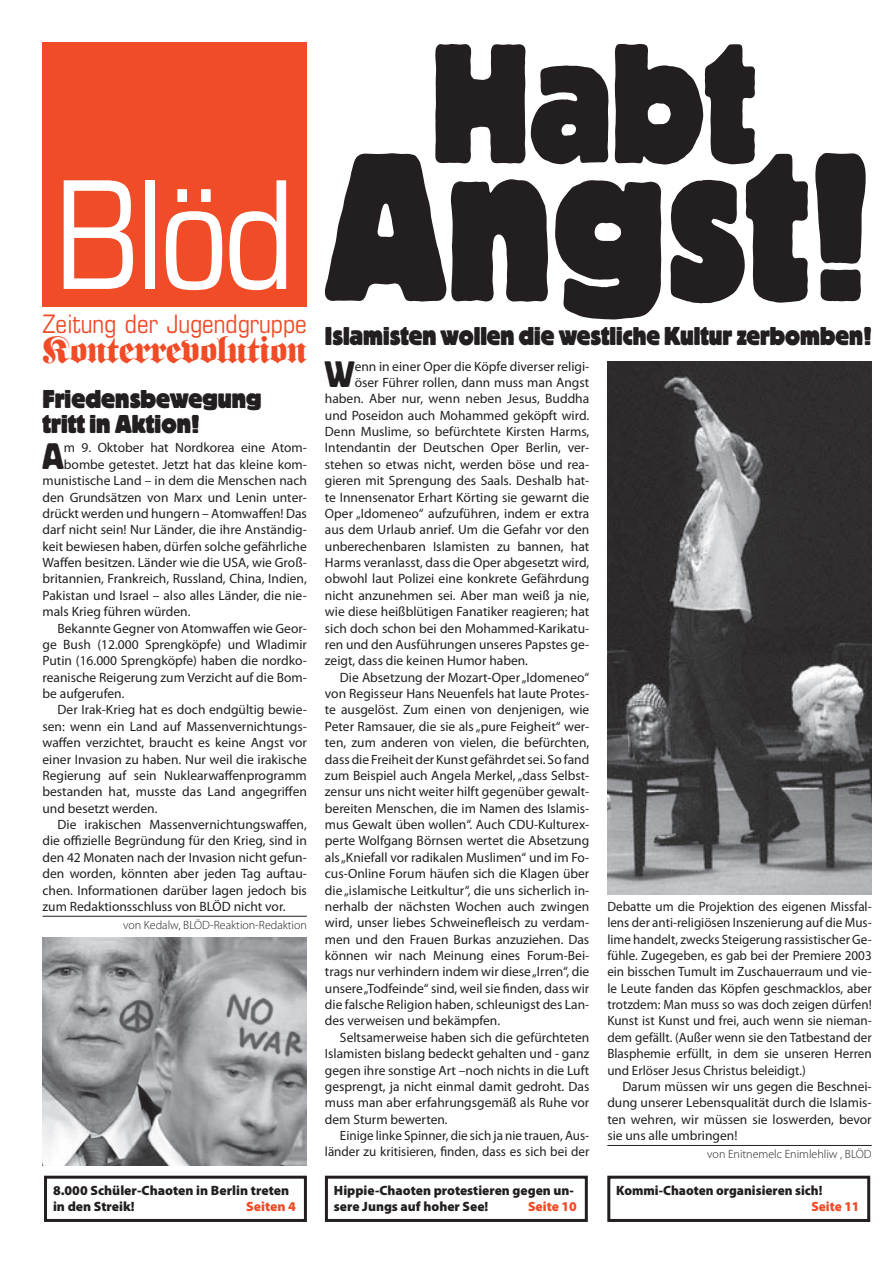
<style>
.page{position:relative;width:893px;height:1263px;background:#fff}
.page>*{position:absolute;margin:0;border:0;box-sizing:border-box;transform-origin:0 0}
.t1{font:800 208.35px "Block BE";letter-spacing:.005em;color:#231f20;scale:.76 1}
.t2{font:800 168px "Block BE";color:#231f20;scale:.76 1}
.t3{font:condensed 150px "Eurostile";color:#fff}
.t4{font:37.5px "Fette Fraktur Dfr";letter-spacing:-.03em;color:#f04c27}
.t5{font:36.75px "Block BE";color:#231f20}
.t6{font:800 25.5px "Block BE";color:#231f20;scale:.83 1}
.t7{font:800 25.5px/25.5px "Block BE";color:#231f20;scale:.85 1}
.t8{font:condensed 25.5px "Eurostile";color:#f04c27}
.t9{font:13.5px/16.4px "Myriad Pro";color:#231f20;text-align:justify}
.t10{font:900 13.5px/16.2px "Myriad Pro";color:#231f20}
.t11{font:900 13.5px "Myriad Pro";color:#f04c27}
.t12{font:300 12px "Myriad Pro";color:#231f20}
</style>
<div class="page">
<div style="left:43px;top:43px;width:264px;height:264px;background:#f04c27"></div>
<div style="left:44px;top:1176px;width:263px;height:46px;border:3px solid #231f20"></div>
<div style="left:325px;top:1176px;width:263px;height:46px;border:3px solid #231f20"></div>
<div style="left:607px;top:1176px;width:263px;height:46px;border:3px solid #231f20"></div>
<hr style="left:607px;top:1145px;width:265px;height:1px;background:#231f20">
<img style="left:607px;top:361px;width:265px;height:533px">
<img style="left:43px;top:938px;width:264px;height:227px">
<hr style="left:43px;top:916px;width:264px;height:1px;background:#231f20">
<h3 class="t3" style="left:55px;top:145px;width:242px">Blöd</h3>
<h3 class="t8" style="left:43px;top:308px;width:266px">Zeitung der Jugendgruppe</h3>
<h3 class="t4" style="left:43px;top:328px;width:266px">Konterrevolution</h3>
<h3 class="t7" style="left:43px;top:386px;width:259px">Friedensbewegung tritt in Aktion!</h3>
<h3 class="t5" style="left:43px;top:435px;width:23px">A</h3>
<p class="t9" style="left:64px;top:440px;width:244px">m 9. Oktober hat Nordkorea eine Atom-</p>
<p class="t9" style="left:64px;top:456px;width:244px">bombe getestet. Jetzt hat das kleine kom-</p>
<p class="t9" style="left:43px;top:473px;width:266px">munistische Land – in dem die Menschen nach</p>
<p class="t9" style="left:43px;top:489px;width:266px">den Grundsätzen von Marx und Lenin unter-</p>
<p class="t9" style="left:43px;top:505px;width:266px">drückt werden und hungern – Atomwaffen! Das</p>
<p class="t9" style="left:43px;top:522px;width:266px">darf nicht sein! Nur Länder, die ihre Anständig-</p>
<p class="t9" style="left:43px;top:538px;width:266px">keit bewiesen haben, dürfen solche gefährliche</p>
<p class="t9" style="left:43px;top:555px;width:266px">Waffen besitzen. Länder wie die USA, wie Groß-</p>
<p class="t9" style="left:43px;top:571px;width:266px">britannien, Frankreich, Russland, China, Indien,</p>
<p class="t9" style="left:43px;top:587px;width:266px">Pakistan und Israel – also alles Länder, die nie-</p>
<p class="t9" style="left:43px;top:604px;width:150px">mals Krieg führen würden.</p>
<p class="t9" style="left:58px;top:620px;width:251px">Bekannte Gegner von Atomwaffen wie Geor-</p>
<p class="t9" style="left:43px;top:636px;width:266px">ge Bush (12.000 Sprengköpfe) und Wladimir</p>
<p class="t9" style="left:43px;top:653px;width:266px">Putin (16.000 Sprengköpfe) haben die nordko-</p>
<p class="t9" style="left:43px;top:669px;width:266px">reanische Reigerung zum Verzicht auf die Bom-</p>
<p class="t9" style="left:43px;top:686px;width:84px">be aufgerufen.</p>
<p class="t9" style="left:58px;top:702px;width:251px">Der Irak-Krieg hat es doch endgültig bewie-</p>
<p class="t9" style="left:43px;top:718px;width:266px">sen: wenn ein Land auf Massenvernichtungs-</p>
<p class="t9" style="left:43px;top:735px;width:266px">waffen verzichtet, braucht es keine Angst vor</p>
<p class="t9" style="left:43px;top:751px;width:266px">einer Invasion zu haben. Nur weil die irakische</p>
<p class="t9" style="left:43px;top:767px;width:266px">Regierung auf sein Nuklearwaffenprogramm</p>
<p class="t9" style="left:43px;top:784px;width:266px">bestanden hat, musste das Land angegriffen</p>
<p class="t9" style="left:43px;top:800px;width:117px">und besetzt werden.</p>
<p class="t9" style="left:58px;top:816px;width:251px">Die irakischen Massenvernichtungswaffen,</p>
<p class="t9" style="left:43px;top:833px;width:266px">die offizielle Begründung für den Krieg, sind in</p>
<p class="t9" style="left:43px;top:849px;width:266px">den 42 Monaten nach der Invasion nicht gefun-</p>
<p class="t9" style="left:43px;top:866px;width:266px">den worden, könnten aber jeden Tag auftau-</p>
<p class="t9" style="left:43px;top:882px;width:266px">chen. Informationen darüber lagen jedoch bis</p>
<p class="t9" style="left:43px;top:898px;width:244px">zum Redaktionsschluss von BLÖD nicht vor.</p>
<p class="t12" style="left:123px;top:918px;width:185px">von Kedalw, BLÖD-Reaktion-Redaktion</p>
<p class="t10" style="left:53px;top:1182px;width:238px">8.000 Schüler-Chaoten in Berlin treten in den Streik!</p>
<p class="t11" style="left:246px;top:1199px;width:51px">Seiten 4</p>
<h2 class="t2" style="left:431px;top:11px;width:428px">Habt</h2>
<h1 class="t1" style="left:325px;top:112px;width:721px">Angst!</h1>
<h3 class="t6" style="left:325px;top:322px;width:660px">Islamisten wollen die westliche Kultur zerbomben!</h3>
<h3 class="t5" style="left:325px;top:353px;width:31px">W</h3>
<p class="t9" style="left:355px;top:358px;width:236px">enn in einer Oper die Köpfe diverser religi-</p>
<p class="t9" style="left:355px;top:374px;width:236px">öser Führer rollen, dann muss man Angst</p>
<p class="t9" style="left:325px;top:391px;width:266px">haben. Aber nur, wenn neben Jesus, Buddha</p>
<p class="t9" style="left:325px;top:407px;width:266px">und Poseidon auch Mohammed geköpft wird.</p>
<p class="t9" style="left:325px;top:424px;width:266px">Denn Muslime, so befürchtete Kirsten Harms,</p>
<p class="t9" style="left:325px;top:440px;width:266px">Intendantin der Deutschen Oper Berlin, ver-</p>
<p class="t9" style="left:325px;top:456px;width:266px">stehen so etwas nicht, werden böse und rea-</p>
<p class="t9" style="left:325px;top:473px;width:266px">gieren mit Sprengung des Saals. Deshalb hat-</p>
<p class="t9" style="left:325px;top:489px;width:266px">te Innensenator Erhart Körting sie gewarnt die</p>
<p class="t9" style="left:325px;top:505px;width:266px">Oper „Idomeneo“ aufzuführen, indem er extra</p>
<p class="t9" style="left:325px;top:522px;width:266px">aus dem Urlaub anrief. Um die Gefahr vor den</p>
<p class="t9" style="left:325px;top:538px;width:266px">unberechenbaren Islamisten zu bannen, hat</p>
<p class="t9" style="left:325px;top:555px;width:266px">Harms veranlasst, dass die Oper abgesetzt wird,</p>
<p class="t9" style="left:325px;top:571px;width:266px">obwohl laut Polizei eine konkrete Gefährdung</p>
<p class="t9" style="left:325px;top:587px;width:266px">nicht anzunehmen sei. Aber man weiß ja nie,</p>
<p class="t9" style="left:325px;top:604px;width:266px">wie diese heißblütigen Fanatiker reagieren; hat</p>
<p class="t9" style="left:325px;top:620px;width:266px">sich doch schon bei den Mohammed-Karikatu-</p>
<p class="t9" style="left:325px;top:636px;width:266px">ren und den Ausführungen unseres Papstes ge-</p>
<p class="t9" style="left:325px;top:653px;width:205px">zeigt, dass die keinen Humor haben.</p>
<p class="t9" style="left:340px;top:669px;width:251px">Die Absetzung der Mozart-Oper „Idomeneo“</p>
<p class="t9" style="left:325px;top:686px;width:266px">von Regisseur Hans Neuenfels hat laute Protes-</p>
<p class="t9" style="left:325px;top:702px;width:266px">te ausgelöst. Zum einen von denjenigen, wie</p>
<p class="t9" style="left:325px;top:718px;width:266px">Peter Ramsauer, die sie als „pure Feigheit“ wer-</p>
<p class="t9" style="left:325px;top:735px;width:266px">ten, zum anderen von vielen, die befürchten,</p>
<p class="t9" style="left:325px;top:751px;width:266px">dass die Freiheit der Kunst gefährdet sei. So fand</p>
<p class="t9" style="left:325px;top:767px;width:266px">zum Beispiel auch Angela Merkel, „dass Selbst-</p>
<p class="t9" style="left:325px;top:784px;width:266px">zensur uns nicht weiter hilft gegenüber gewalt-</p>
<p class="t9" style="left:325px;top:800px;width:266px">bereiten Menschen, die im Namen des Islamis-</p>
<p class="t9" style="left:325px;top:816px;width:266px">mus Gewalt üben wollen“. Auch CDU-Kulturex-</p>
<p class="t9" style="left:325px;top:833px;width:266px">perte Wolfgang Börnsen wertet die Absetzung</p>
<p class="t9" style="left:325px;top:849px;width:266px">als „Kniefall vor radikalen Muslimen“ und im Fo-</p>
<p class="t9" style="left:325px;top:866px;width:266px">cus-Online Forum häufen sich die Klagen über</p>
<p class="t9" style="left:325px;top:882px;width:266px">die „islamische Leitkultur“, die uns sicherlich in-</p>
<p class="t9" style="left:325px;top:898px;width:266px">nerhalb der nächsten Wochen auch zwingen</p>
<p class="t9" style="left:325px;top:915px;width:266px">wird, unser liebes Schweinefleisch zu verdam-</p>
<p class="t9" style="left:325px;top:931px;width:266px">men und den Frauen Burkas anzuziehen. Das</p>
<p class="t9" style="left:325px;top:947px;width:266px">können wir nach Meinung eines Forum-Bei-</p>
<p class="t9" style="left:325px;top:964px;width:266px">trags nur verhindern indem wir diese „Irren“, die</p>
<p class="t9" style="left:325px;top:980px;width:266px">unsere „Todfeinde“ sind, weil sie finden, dass wir</p>
<p class="t9" style="left:325px;top:997px;width:266px">die falsche Religion haben, schleunigst des Lan-</p>
<p class="t9" style="left:325px;top:1013px;width:177px">des verweisen und bekämpfen.</p>
<p class="t9" style="left:340px;top:1029px;width:251px">Seltsamerweise haben sich die gefürchteten</p>
<p class="t9" style="left:325px;top:1046px;width:266px">Islamisten bislang bedeckt gehalten und - ganz</p>
<p class="t9" style="left:325px;top:1062px;width:266px">gegen ihre sonstige Art –noch nichts in die Luft</p>
<p class="t9" style="left:325px;top:1078px;width:266px">gesprengt, ja nicht einmal damit gedroht. Das</p>
<p class="t9" style="left:325px;top:1095px;width:266px">muss man aber erfahrungsgemäß als Ruhe vor</p>
<p class="t9" style="left:325px;top:1111px;width:124px">dem Sturm bewerten.</p>
<p class="t9" style="left:340px;top:1128px;width:251px">Einige linke Spinner, die sich ja nie trauen, Aus-</p>
<p class="t9" style="left:325px;top:1144px;width:266px">länder zu kritisieren, finden, dass es sich bei der</p>
<p class="t10" style="left:334px;top:1182px;width:242px">Hippie-Chaoten protestieren gegen un&shy;sere Jungs auf hoher See!</p>
<p class="t11" style="left:528px;top:1199px;width:50px">Seite 10</p>
<p class="t9" style="left:607px;top:898px;width:266px">Debatte um die Projektion des eigenen Missfal&shy;lens der anti-religiösen Inszenierung auf die Mus&shy;lime handelt, zwecks Steigerung rassistischer Ge&shy;fühle. Zugegeben, es gab bei der Premiere 2003 ein bisschen Tumult im Zuschauerraum und vie&shy;le Leute fanden das Köpfen geschmacklos, aber trotzdem: Man muss so was doch zeigen dürfen!<br>Kunst ist Kunst und frei, auch wenn sie nieman&shy;dem gefällt. (Außer wenn sie den Tatbestand der Blasphemie erfüllt, in dem sie unseren Herren und Erlöser Jesus Christus beleidigt.)</p>
<p class="t9" style="left:607px;top:1078px;width:266px;text-indent:15px">Darum müssen wir uns gegen die Beschnei&shy;dung unserer Lebensqualität durch die Islamis&shy;ten wehren, wir müssen sie loswerden, bevor sie uns alle umbringen!</p>
<p class="t12" style="left:707px;top:1147px;width:166px">von Enitnemelc Enimlehliw , BLÖD</p>
<p class="t10" style="left:616px;top:1182px;width:208px">Kommi-Chaoten organisieren sich!</p>
<p class="t11" style="left:811px;top:1199px;width:49px">Seite 11</p>
</div>
